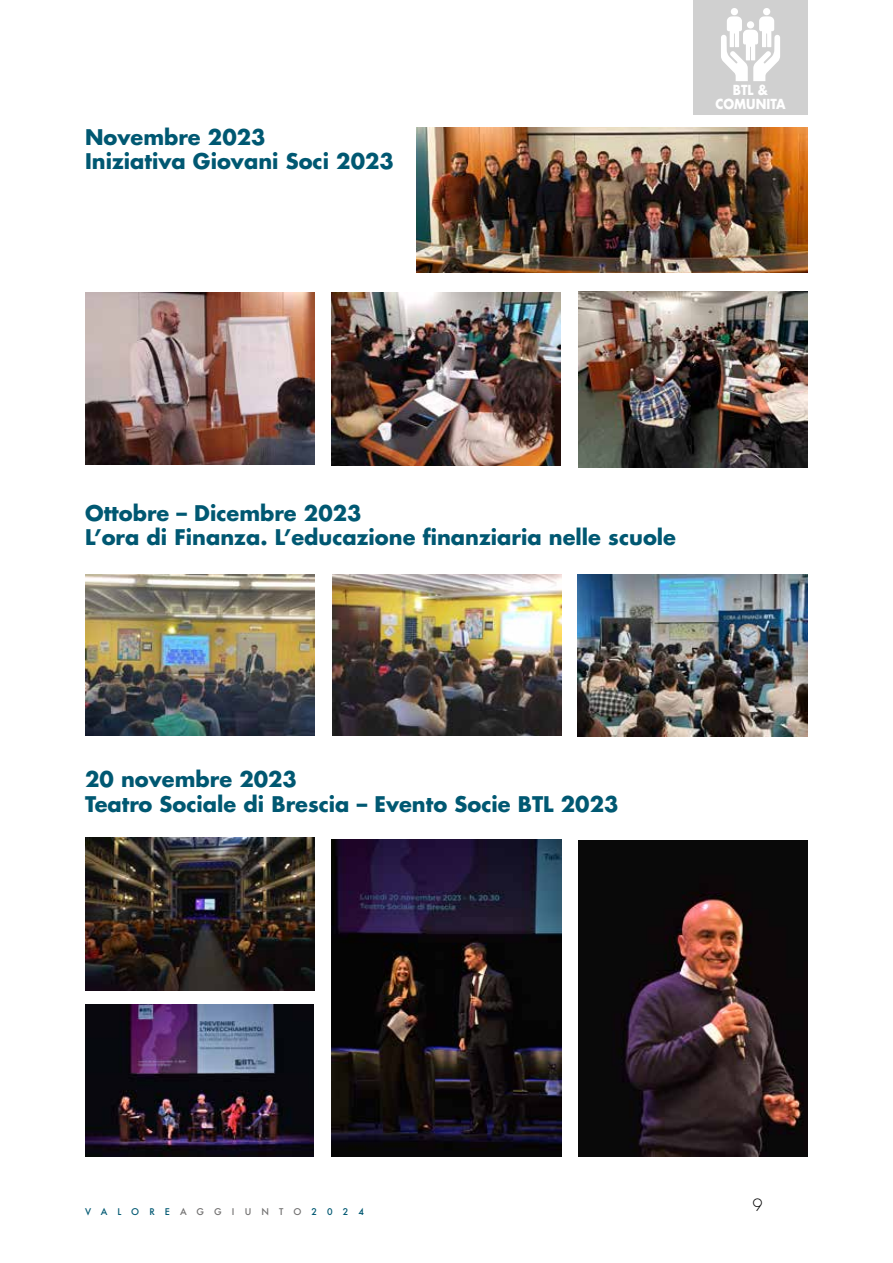
<style>
.page{position:relative;width:893px;height:1263px;background:#fff}
.page>*{position:absolute;margin:0;border:0;box-sizing:border-box;transform-origin:0 0}
.t1{font:700 21px/24.2px "Futura Std";color:#005872}
.t2{font:300 16.5px "Futura Std";color:#000}
.t3{font:700 13.5px/13.5px "Futura Std";color:#fff;text-align:center;scale:.9 1}
.t4{font:500 9px "Futura";letter-spacing:1.12em;color:#005872}
.s1{color:#706f6f}
</style>
<div class="page">
<img style="left:577px;top:574px;width:231px;height:162px">
<img style="left:85px;top:574px;width:230px;height:162px">
<img style="left:332px;top:574px;width:229px;height:162px">
<img style="left:417px;top:128px;width:391px;height:144px">
<img style="left:579px;top:291px;width:229px;height:176px">
<img style="left:85px;top:293px;width:229px;height:172px">
<img style="left:331px;top:293px;width:230px;height:173px">
<img style="left:85px;top:837px;width:230px;height:154px">
<img style="left:578px;top:841px;width:230px;height:316px">
<img style="left:85px;top:1004px;width:229px;height:153px">
<img style="left:332px;top:839px;width:229px;height:318px">
<div style="left:693px;top:0;width:115px;height:115px;background:#d0d0d0"></div>
<div style="left:731px;top:8px;width:7px;height:7px;background:#fff;border-radius:50%"></div>
<div style="left:763px;top:8px;width:7px;height:7px;background:#fff;border-radius:50%"></div>
<svg style="left:721px;top:16px;width:59px;height:65px"></svg>
<p class="t1" style="left:85px;top:125px;width:310px">Novembre 2023<br>Iniziativa Giovani Soci 2023</p>
<p class="t3" style="left:715px;top:83px;width:79px">BTL &amp;<br>COMUNITA</p>
<p class="t1" style="left:85px;top:501px;width:593px">Ottobre – Dicembre 2023<br>L’ora di Finanza. L’educazione finanziaria nelle scuole</p>
<p class="t1" style="left:85px;top:767px;width:535px">20 novembre 2023<br>Teatro Sociale di Brescia – Evento Socie BTL 2023</p>
<p class="t4" style="left:85px;top:1206px;width:280px">VALORE<span class="s1">AGGIUNTO</span>2024</p>
<p class="t2" style="left:753px;top:1195px;width:12px">9</p>
</div>
